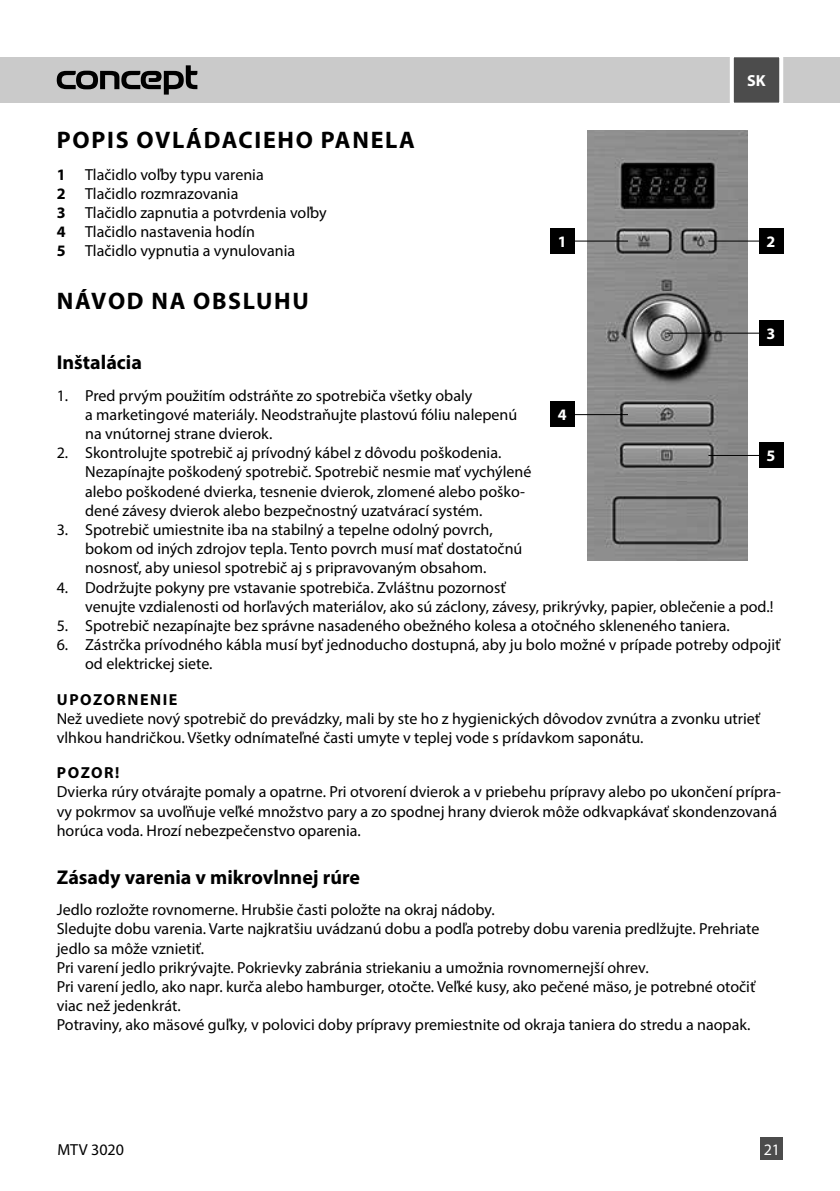
<style>
.page{position:relative;width:840px;height:1191px;background:#fff}
.page>*{position:absolute;margin:0;border:0;box-sizing:border-box;transform-origin:0 0}
.t1{font:700 24px "Myriad Pro";letter-spacing:.07em;color:#000}
.t2{font:700 20px "Myriad Pro";color:#000}
.t3{font:16px/19.2px "Myriad Pro";color:#000}
.t4{font:700 16px "Myriad Pro";letter-spacing:.095em;color:#000}
.t5{font:700 16px "Myriad Pro";color:#fff}
.t6{font:16px "Myriad Pro";color:#fff}
.s1{font-weight:700}
</style>
<div class="page">
<img style="left:586px;top:130px;width:161px;height:430px">
<div style="left:758px;top:228px;width:24px;height:25px;background:#000"></div>
<div style="left:758px;top:442px;width:24px;height:25px;background:#000"></div>
<div style="left:550px;top:228px;width:24px;height:25px;background:#000"></div>
<div style="left:550px;top:401px;width:24px;height:26px;background:#000"></div>
<div style="left:758px;top:320px;width:24px;height:25px;background:#000"></div>
<hr style="left:708px;top:240px;width:53px;height:1px;background:#000">
<hr style="left:708px;top:455px;width:53px;height:1px;background:#000">
<hr style="left:574px;top:240px;width:53px;height:1px;background:#000">
<hr style="left:574px;top:414px;width:53px;height:1px;background:#000">
<hr style="left:666px;top:333px;width:95px;height:1px;background:#000">
<div style="left:0;top:57px;width:839px;height:46px;background:#cacaca"></div>
<svg style="left:57px;top:65px;width:140px;height:30px"></svg>
<svg style="left:730px;top:57px;width:54px;height:46px;background:#696969"></svg>
<div style="left:760px;top:1137px;width:22px;height:23px;background:#4c4c4c"></div>
<h1 class="t1" style="left:57px;top:125px;width:359px">POPIS OVLÁDACIEHO PANELA</h1>
<p class="t3" style="left:57px;top:164px;width:271px"><span class="s1">1</span> Tlačidlo voľby typu varenia<br><span class="s1">2</span> Tlačidlo rozmrazovania<br><span class="s1">3</span> Tlačidlo zapnutia a potvrdenia voľby<br><span class="s1">4</span> Tlačidlo nastavenia hodín<br><span class="s1">5</span> Tlačidlo vypnutia a vynulovania</p>
<h1 class="t1" style="left:57px;top:285px;width:253px">NÁVOD NA OBSLUHU</h1>
<p class="t5" style="left:557px;top:231px;width:10px">1</p>
<p class="t5" style="left:746px;top:70px;width:20px">SK</p>
<p class="t5" style="left:766px;top:231px;width:10px">2</p>
<p class="t5" style="left:766px;top:323px;width:10px">3</p>
<p class="t2" style="left:57px;top:349px;width:87px">Inštalácia</p>
<p class="t3" style="left:85px;top:385px;width:433px;text-indent:-28px">1. Pred prvým použitím odstráňte zo spotrebiča všetky obaly<br>a marketingové materiály. Neodstraňujte plastovú fóliu nalepenú na vnútornej strane dvierok.</p>
<p class="t3" style="left:85px;top:443px;width:447px;text-indent:-28px">2. Skontrolujte spotrebič aj prívodný kábel z dôvodu poškodenia.<br>Nezapínajte poškodený spotrebič. Spotrebič nesmie mať vychýlené alebo poškodené dvierka, tesnenie dvierok, zlomené alebo poško&shy;dené závesy dvierok alebo bezpečnostný uzatvárací systém.</p>
<p class="t3" style="left:85px;top:520px;width:438px;text-indent:-28px">3. Spotrebič umiestnite iba na stabilný a tepelne odolný povrch, bokom od iných zdrojov tepla. Tento povrch musí mať dostatočnú nosnosť, aby uniesol spotrebič aj s pripravovaným obsahom.</p>
<p class="t3" style="left:85px;top:577px;width:689px;text-indent:-28px">4. Dodržujte pokyny pre vstavanie spotrebiča. Zvláštnu pozornosť<br>venujte vzdialenosti od horľavých materiálov, ako sú záclony, závesy, prikrývky, papier, oblečenie a pod.!</p>
<p class="t3" style="left:57px;top:616px;width:674px">5. Spotrebič nezapínajte bez správne nasadeného obežného kolesa a otočného skleneného taniera.</p>
<p class="t3" style="left:85px;top:635px;width:696px;text-indent:-28px">6. Zástrčka prívodného kábla musí byť jednoducho dostupná, aby ju bolo možné v prípade potreby odpojiť od elektrickej siete.</p>
<p class="t4" style="left:57px;top:689px;width:122px">UPOZORNENIE</p>
<p class="t3" style="left:57px;top:708px;width:704px">Než uvediete nový spotrebič do prevádzky, mali by ste ho z hygienických dôvodov zvnútra a zvonku utrieť vlhkou handričkou. Všetky odnímateľné časti umyte v teplej vode s prídavkom saponátu.</p>
<p class="t4" style="left:57px;top:762px;width:64px">POZOR!</p>
<p class="t3" style="left:57px;top:782px;width:725px">Dvierka rúry otvárajte pomaly a opatrne. Pri otvorení dvierok a v priebehu prípravy alebo po ukončení prípra&shy;vy pokrmov sa uvoľňuje veľké množstvo pary a zo spodnej hrany dvierok môže odkvapkávať skondenzovaná horúca voda. Hrozí nebezpečenstvo oparenia.</p>
<p class="t2" style="left:57px;top:864px;width:304px">Zásady varenia v mikrovlnnej rúre</p>
<p class="t3" style="left:57px;top:900px;width:703px">Jedlo rozložte rovnomerne. Hrubšie časti položte na okraj nádoby.<br>Sledujte dobu varenia. Varte najkratšiu uvádzanú dobu a podľa potreby dobu varenia predlžujte. Prehriate jedlo sa môže vznietiť.<br>Pri varení jedlo prikrývajte. Pokrievky zabránia striekaniu a umožnia rovnomernejší ohrev.<br>Pri varení jedlo, ako napr. kurča alebo hamburger, otočte. Veľké kusy, ako pečené mäso, je potrebné otočiť viac než jedenkrát.<br>Potraviny, ako mäsové guľky, v polovici doby prípravy premiestnite od okraja taniera do stredu a naopak.</p>
<p class="t5" style="left:557px;top:404px;width:10px">4</p>
<p class="t5" style="left:766px;top:445px;width:10px">5</p>
<p class="t3" style="left:57px;top:1139px;width:68px">MTV 3020</p>
<p class="t6" style="left:763px;top:1139px;width:18px">21</p>
</div>
